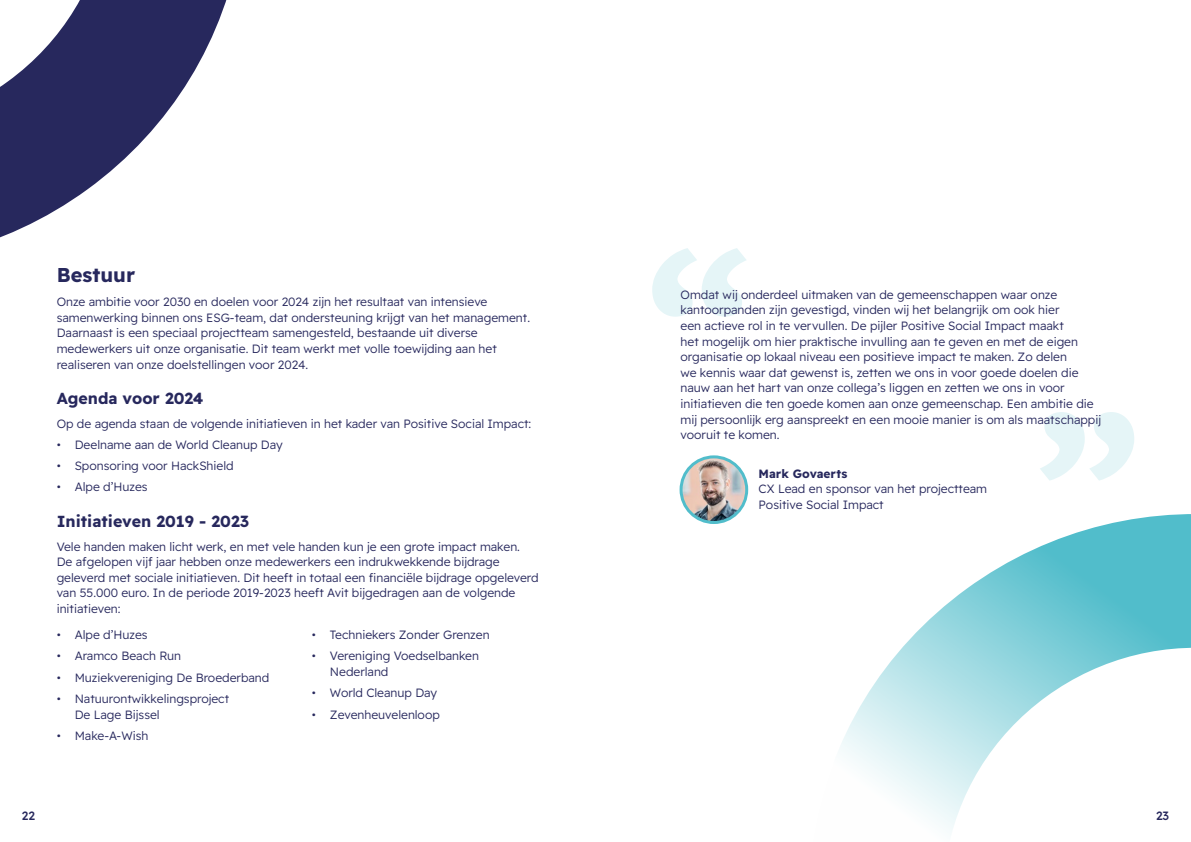
<style>
.page{position:relative;width:1191px;height:842px;background:#fff}
.page>*{position:absolute;margin:0;border:0;box-sizing:border-box;transform-origin:0 0}
.t1{font:700 20px "Readex Pro";color:#27285d}
.t2{font:700 16px "Readex Pro";color:#27285d}
.t3{font:300 12px/15.6px "Readex Pro";color:#27285d}
.t4{font:700 12px "Readex Pro";color:#27285d}
.t5{font:500 12px "Readex Pro";color:#27285d}
</style>
<div class="page">
<svg style="left:652px;top:248px;width:94px;height:69px"></svg>
<svg style="left:1040px;top:412px;width:94px;height:69px"></svg>
<img style="left:681px;top:457px;width:65px;height:65px;border-radius:33px">
<div style="left:679px;top:455px;width:69px;height:69px;border:3px solid #51bdcb;border-radius:50%"></div>
<svg style="left:839px;top:514px;width:352px;height:317px"></svg>
<svg style="left:0;top:0;width:227px;height:238px;fill:#27285d"></svg>
<h1 class="t1" style="left:57px;top:263px;width:80px">Bestuur</h1>
<p class="t3" style="left:57px;top:295px;width:475px">Onze ambitie voor 2030 en doelen voor 2024 zijn het resultaat van intensieve samenwerking binnen ons ESG-team, dat ondersteuning krijgt van het management.<br>Daarnaast is een speciaal projectteam samengesteld, bestaande uit diverse medewerkers uit onze organisatie. Dit team werkt met volle toewijding aan het realiseren van onze doelstellingen voor 2024.</p>
<h2 class="t2" style="left:57px;top:389px;width:148px">Agenda voor 2024</h2>
<p class="t3" style="left:57px;top:416px;width:476px">Op de agenda staan de volgende initiatieven in het kader van Positive Social Impact:</p>
<p class="t3" style="left:57px;top:437px;width:228px">• Deelname aan de World Cleanup Day</p>
<p class="t3" style="left:57px;top:459px;width:178px">• Sponsoring voor HackShield</p>
<p class="t3" style="left:57px;top:480px;width:92px">• Alpe d’Huzes</p>
<h2 class="t2" style="left:57px;top:512px;width:194px">Initiatieven 2019 - 2023</h2>
<p class="t3" style="left:57px;top:539px;width:483px">Vele handen maken licht werk, en met vele handen kun je een grote impact maken.<br>De afgelopen vijf jaar hebben onze medewerkers een indrukwekkende bijdrage geleverd met sociale initiatieven. Dit heeft in totaal een financiële bijdrage opgeleverd van 55.000 euro. In de periode 2019-2023 heeft Avit bijgedragen aan de volgende initiatieven:</p>
<p class="t3" style="left:57px;top:628px;width:92px">• Alpe d’Huzes</p>
<p class="t3" style="left:57px;top:649px;width:126px">• Aramco Beach Run</p>
<p class="t3" style="left:57px;top:670px;width:214px">• Muziekvereniging De Broederband</p>
<p class="t3" style="left:75px;top:691px;width:156px;text-indent:-18px">• Natuurontwikkelingsproject<br>De Lage Bijssel</p>
<p class="t3" style="left:57px;top:728px;width:93px">• Make-A-Wish</p>
<p class="t3" style="left:312px;top:627px;width:179px">• Techniekers Zonder Grenzen</p>
<p class="t3" style="left:330px;top:649px;width:151px;text-indent:-18px">• Vereniging Voedselbanken<br>Nederland</p>
<p class="t3" style="left:312px;top:686px;width:127px">• World Cleanup Day</p>
<p class="t3" style="left:312px;top:707px;width:129px">• Zevenheuvelenloop</p>
<p class="t3" style="left:680px;top:287px;width:422px">Omdat wij onderdeel uitmaken van de gemeenschappen waar onze kantoorpanden zijn gevestigd, vinden wij het belangrijk om ook hier<br>een actieve rol in te vervullen. De pijler Positive Social Impact maakt<br>het mogelijk om hier praktische invulling aan te geven en met de eigen organisatie op lokaal niveau een positieve impact te maken. Zo delen<br>we kennis waar dat gewenst is, zetten we ons in voor goede doelen die nauw aan het hart van onze collega’s liggen en zetten we ons in voor initiatieven die ten goede komen aan onze gemeenschap. Een ambitie die mij persoonlijk erg aanspreekt en een mooie manier is om als maatschappij vooruit te komen.</p>
<p class="t4" style="left:758px;top:466px;width:90px">Mark Govaerts</p>
<p class="t3" style="left:758px;top:482px;width:230px">CX Lead en sponsor van het projectteam<br>Positive Social Impact</p>
<p class="t5" style="left:22px;top:808px;width:15px">22</p>
<p class="t5" style="left:1156px;top:808px;width:15px">23</p>
</div>
